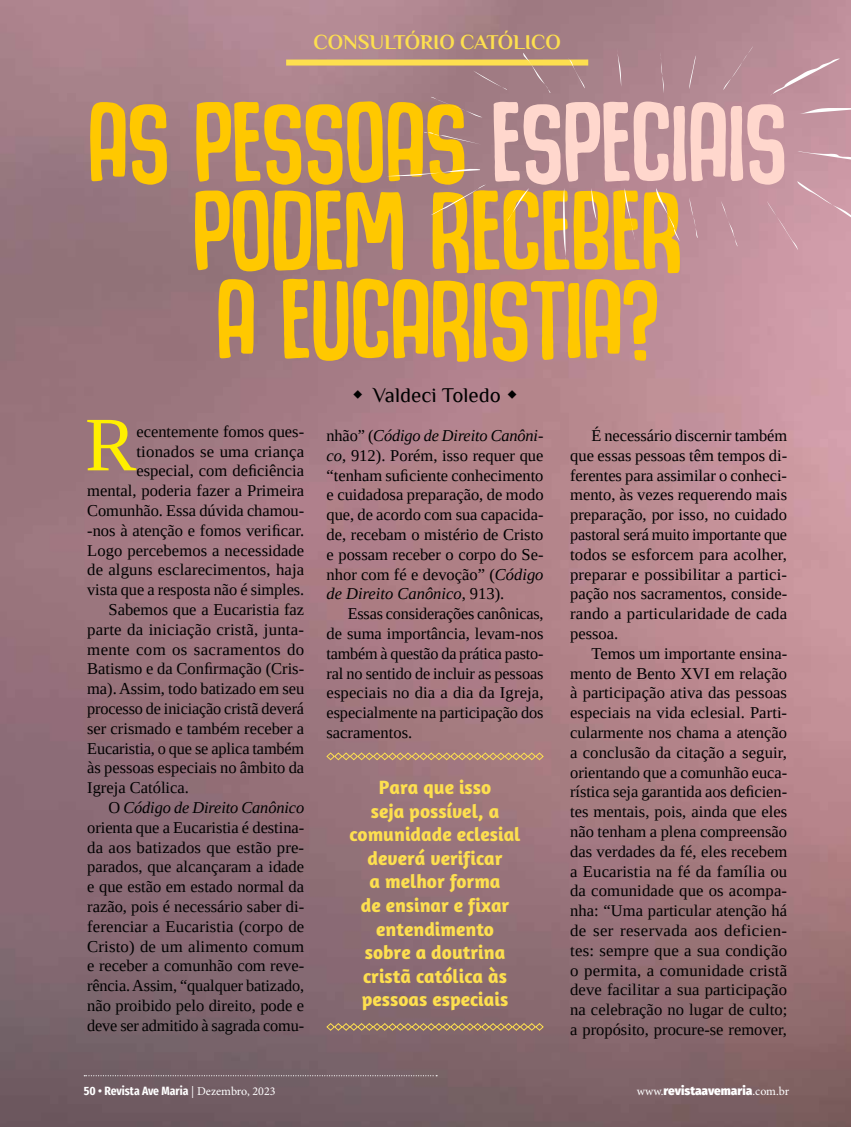
<style>
.page{position:relative;width:851px;height:1127px;background:#fff}
.page>*{position:absolute;margin:0;border:0;box-sizing:border-box;transform-origin:0 0}
.t1{font:76.95px "Tinos";color:#ffef00}
.t2{font:76.5px/88.5px "Hogfish DEMO";color:#ffc800;text-align:center}
.t3{font:700 21px "Philosopher";letter-spacing:-.005em;color:#fddf4f}
.t4{font:21px "Philosopher";color:#000}
.t5{font:700 19.5px/23.5px "Amaranth";color:#fddf4f;text-align:center}
.t6{font:16.5px/19.8px "Tinos";color:#000;text-align:justify}
.t7{font:italic 16.5px "Tinos";letter-spacing:-.005em;color:#000}
.t8{font:16.5px "Tinos";letter-spacing:.02em;color:#000}
.t9{font:700 12px "Fira Sans Condensed";color:#fff}
.t10{font:900 12px "Fira Sans";color:#fff}
.s1{color:#ffd7cd}
.s2{font-style:italic}
.s3{font-style:normal}
.s4{font-family:"Minion Pro";font-weight:400}
</style>
<div class="page">
<img style="left:0;top:0;width:850px;height:1127px">
<div style="left:286px;top:0;width:302px;height:64px;background:linear-gradient(to right,#b98e98,#9c797f)"></div>
<div style="left:286px;top:60px;width:302px;height:6px;background:#fddf4f"></div>
<svg style="left:326px;top:752px;width:218px;height:8px;background:#bc976f"></svg>
<svg style="left:326px;top:1023px;width:218px;height:8px;background:#a88b63"></svg>
<svg style="left:770px;top:58px;width:69px;height:37px;background:#c296a1"></svg>
<svg style="left:797px;top:108px;width:53px;height:6px"></svg>
<svg style="left:797px;top:151px;width:53px;height:12px"></svg>
<div style="left:766px;top:181px;width:84px;height:71px;background:#ce9aa7"></div>
<svg style="left:720px;top:201px;width:17px;height:46px"></svg>
<svg style="left:689px;top:197px;width:8px;height:41px"></svg>
<svg style="left:723px;top:46px;width:30px;height:44px"></svg>
<svg style="left:689px;top:55px;width:7px;height:34px"></svg>
<svg style="left:660px;top:52px;width:3px;height:42px"></svg>
<svg style="left:617px;top:48px;width:4px;height:39px"></svg>
<svg style="left:568px;top:58px;width:17px;height:30px"></svg>
<svg style="left:522px;top:53px;width:28px;height:40px"></svg>
<svg style="left:473px;top:71px;width:34px;height:19px"></svg>
<svg style="left:430px;top:97px;width:52px;height:20px"></svg>
<svg style="left:423px;top:132px;width:58px;height:13px"></svg>
<svg style="left:386px;top:168px;width:94px;height:8px"></svg>
<div style="left:430px;top:185px;width:56px;height:30px;background:#a27d85"></div>
<svg style="left:506px;top:188px;width:23px;height:34px"></svg>
<svg style="left:562px;top:188px;width:4px;height:73px"></svg>
<svg style="left:591px;top:188px;width:5px;height:32px"></svg>
<svg style="left:624px;top:188px;width:10px;height:53px"></svg>
<svg style="left:656px;top:188px;width:23px;height:54px"></svg>
<svg style="left:84px;top:1075px;width:353px;height:1px"></svg>
<svg style="left:353px;top:390px;width:9px;height:9px"></svg>
<svg style="left:508px;top:390px;width:8px;height:9px"></svg>
<p class="t3" style="left:313px;top:28px;width:249px">CONSULTÓRIO CATÓLICO</p>
<h2 class="t2" style="left:88px;top:109px;width:700px">AS PESSOAS <span class="s1">ESPECIAIS<br></span>PODEM RECEBER<br>A EUCARISTIA?</h2>
<p class="t4" style="left:373px;top:384px;width:130px">Valdeci Toledo</p>
<h1 class="t1" style="left:85px;top:395px;width:53px">R</h1>
<p class="t6" style="left:136px;top:421px;width:169px">ecentemente fomos ques-</p>
<p class="t6" style="left:570px;top:425px;width:218px;text-indent:21px">É necessário discernir também que essas pessoas têm tempos di&shy;ferentes para assimilar o conheci&shy;mento, às vezes requerendo mais preparação, por isso, no cuidado pastoral será muito importante que todos se esforcem para acolher, preparar e possibilitar a partici&shy;pação nos sacramentos, conside&shy;rando a particularidade de cada pessoa.</p>
<p class="t6" style="left:570px;top:643px;width:218px;text-indent:21px">Temos um importante ensina&shy;mento de Bento XVI em relação à participação ativa das pessoas especiais na vida eclesial. Parti&shy;cularmente nos chama a atenção a conclusão da citação a seguir, orientando que a comunhão euca&shy;rística seja garantida aos deficien&shy;tes mentais, pois, ainda que eles não tenham a plena compreensão das verdades da fé, eles recebem a Eucaristia na fé da família ou da comunidade que os acompa&shy;nha: “Uma particular atenção há de ser reservada aos deficien&shy;tes: sempre que a sua condição o permita, a comunidade cristã deve facilitar a sua participação na celebração no lugar de culto; a propósito, procure-se remover,</p>
<p class="t6" style="left:326px;top:425px;width:218px">nhão” (<span class="s2">Código de Direito Canôni&shy;co</span>, 912). Porém, isso requer que “tenham suficiente conhecimento e cuidadosa preparação, de modo que, de acordo com sua capacida&shy;de, recebam o mistério de Cristo e possam receber o corpo do Se&shy;nhor com fé e devoção” (<span class="s2">Código de Direito Canônico</span>, 913).</p>
<p class="t6" style="left:326px;top:604px;width:218px;text-indent:21px">Essas considerações canônicas, de suma importância, levam-nos também à questão da prática pasto&shy;ral no sentido de incluir as pessoas especiais no dia a dia da Igreja, especialmente na participação dos sacramentos.</p>
<p class="t6" style="left:136px;top:441px;width:169px">tionados se uma criança</p>
<p class="t6" style="left:136px;top:461px;width:169px">especial, com deficiência</p>
<p class="t6" style="left:87px;top:481px;width:218px">mental, poderia fazer a Primeira</p>
<p class="t6" style="left:87px;top:500px;width:218px">Comunhão. Essa dúvida chamou-</p>
<p class="t6" style="left:87px;top:520px;width:218px">-nos à atenção e fomos verificar.</p>
<p class="t6" style="left:87px;top:540px;width:218px">Logo percebemos a necessidade</p>
<p class="t6" style="left:87px;top:560px;width:218px">de alguns esclarecimentos, haja</p>
<p class="t6" style="left:87px;top:580px;width:218px">vista que a resposta não é simples.</p>
<p class="t6" style="left:108px;top:599px;width:197px">Sabemos que a Eucaristia faz</p>
<p class="t6" style="left:87px;top:619px;width:218px">parte da iniciação cristã, junta-</p>
<p class="t8" style="left:87px;top:638px;width:218px">mente com os sacramentos do</p>
<p class="t6" style="left:87px;top:659px;width:218px">Batismo e da Confirmação (Cris-</p>
<p class="t6" style="left:87px;top:679px;width:218px">ma). Assim, todo batizado em seu</p>
<p class="t6" style="left:87px;top:698px;width:218px">processo de iniciação cristã deverá</p>
<p class="t6" style="left:87px;top:718px;width:218px">ser crismado e também receber a</p>
<p class="t6" style="left:87px;top:738px;width:218px">Eucaristia, o que se aplica também</p>
<p class="t6" style="left:87px;top:758px;width:218px">às pessoas especiais no âmbito da</p>
<p class="t6" style="left:87px;top:778px;width:103px">Igreja Católica.</p>
<p class="t7" style="left:108px;top:797px;width:197px"><span class="s3">O</span> Código de Direito Canônico</p>
<p class="t6" style="left:87px;top:817px;width:218px">orienta que a Eucaristia é destina-</p>
<p class="t6" style="left:87px;top:837px;width:218px">da aos batizados que estão pre-</p>
<p class="t6" style="left:87px;top:857px;width:218px">parados, que alcançaram a idade</p>
<p class="t6" style="left:87px;top:877px;width:218px">e que estão em estado normal da</p>
<p class="t6" style="left:87px;top:896px;width:218px">razão, pois é necessário saber di-</p>
<p class="t6" style="left:87px;top:916px;width:218px">ferenciar a Eucaristia (corpo de</p>
<p class="t6" style="left:87px;top:936px;width:218px">Cristo) de um alimento comum</p>
<p class="t6" style="left:87px;top:956px;width:218px">e receber a comunhão com reve-</p>
<p class="t6" style="left:87px;top:976px;width:218px">rência. Assim, “qualquer batizado,</p>
<p class="t6" style="left:87px;top:995px;width:218px">não proibido pelo direito, pode e</p>
<p class="t6" style="left:87px;top:1015px;width:218px">deve ser admitido à sagrada comu-</p>
<p class="t5" style="left:349px;top:775px;width:172px">Para que isso<br>seja possível, a comunidade eclesial deverá verificar<br>a melhor forma<br>de ensinar e fixar entendimento<br>sobre a doutrina cristã católica às pessoas especiais</p>
<p class="t9" style="left:84px;top:1080px;width:193px">50 • Revista Ave Maria <span class="s4">| Dezembro, 2023</span></p>
<p class="t10" style="left:636px;top:1080px;width:154px"><span class="s4">www.</span>revistaavemaria<span class="s4">.com.br</span></p>
</div>
